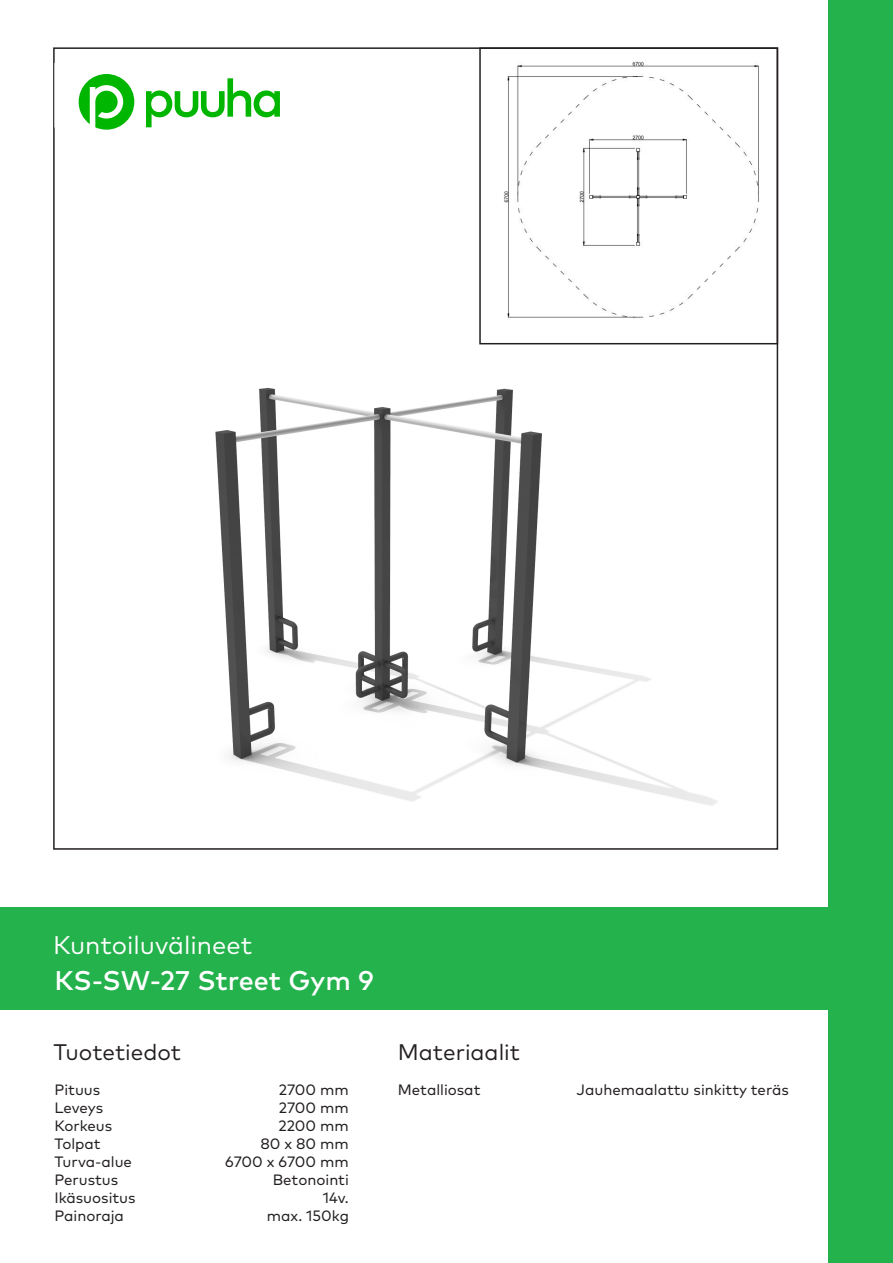
<style>
.page{position:relative;width:893px;height:1263px;background:#fff}
.page>*{position:absolute;margin:0;border:0;box-sizing:border-box;transform-origin:0 0}
.TUOTENUMERO{font:500 27px "Mark Pro";color:#fff}
.TUOTERYHMÄ{font:25.5px "Mark Pro";color:#fff}
.TUOTE_MATERIAALI{font:22.5px "Mark Pro";color:#231f20}
.Tiedot{font:15px "Mark Pro";color:#231f20}
.Numerot{font:15px "Mark Pro";color:#231f20}
</style>
<div class="page">
<img style="left:215px;top:387px;width:503px;height:419px">
<div style="left:828px;top:0;width:65px;height:1263px;background:#23b24b"></div>
<div style="left:0;top:907px;width:884px;height:102px;background:#23b24b"></div>
<svg style="left:79px;top:74px;width:55px;height:56px"></svg>
<svg style="left:146px;top:78px;width:134px;height:49px"></svg>
<img style="left:504px;top:61px;width:255px;height:257px">
<div style="left:479px;top:47px;width:299px;height:297px;border:2px solid #231f20"></div>
<p class="TUOTERYHMÄ" style="left:53px;top:926px;width:201px">Kuntoiluvälineet</p>
<p class="TUOTENUMERO" style="left:54px;top:960px;width:321px">KS-SW-27 Street Gym 9</p>
<p class="TUOTE_MATERIAALI" style="left:53px;top:1035px;width:129px">Tuotetiedot</p>
<p class="TUOTE_MATERIAALI" style="left:398px;top:1035px;width:124px">Materiaalit</p>
<p class="Tiedot" style="left:54px;top:1078px;width:47px">Pituus</p>
<p class="Tiedot" style="left:54px;top:1096px;width:50px">Leveys</p>
<p class="Tiedot" style="left:54px;top:1114px;width:59px">Korkeus</p>
<p class="Tiedot" style="left:54px;top:1132px;width:48px">Tolpat</p>
<p class="Tiedot" style="left:54px;top:1150px;width:79px">Turva-alue</p>
<p class="Tiedot" style="left:54px;top:1168px;width:65px">Perustus</p>
<p class="Tiedot" style="left:54px;top:1186px;width:83px">Ikäsuositus</p>
<p class="Tiedot" style="left:54px;top:1204px;width:71px">Painoraja</p>
<p class="Tiedot" style="left:398px;top:1078px;width:84px">Metalliosat</p>
<p class="Tiedot" style="left:576px;top:1078px;width:214px">Jauhemaalattu sinkitty teräs</p>
<p class="Numerot" style="left:279px;top:1078px;width:72px">2700 mm</p>
<p class="Numerot" style="left:279px;top:1096px;width:72px">2700 mm</p>
<p class="Numerot" style="left:278px;top:1114px;width:72px">2200 mm</p>
<p class="Numerot" style="left:260px;top:1132px;width:90px">80 x 80 mm</p>
<p class="Numerot" style="left:225px;top:1150px;width:125px">6700 x 6700 mm</p>
<p class="Tiedot" style="left:273px;top:1168px;width:78px">Betonointi</p>
<p class="Tiedot" style="left:323px;top:1186px;width:28px">14v.</p>
<p class="Tiedot" style="left:267px;top:1204px;width:84px">max. 150kg</p>
</div>
